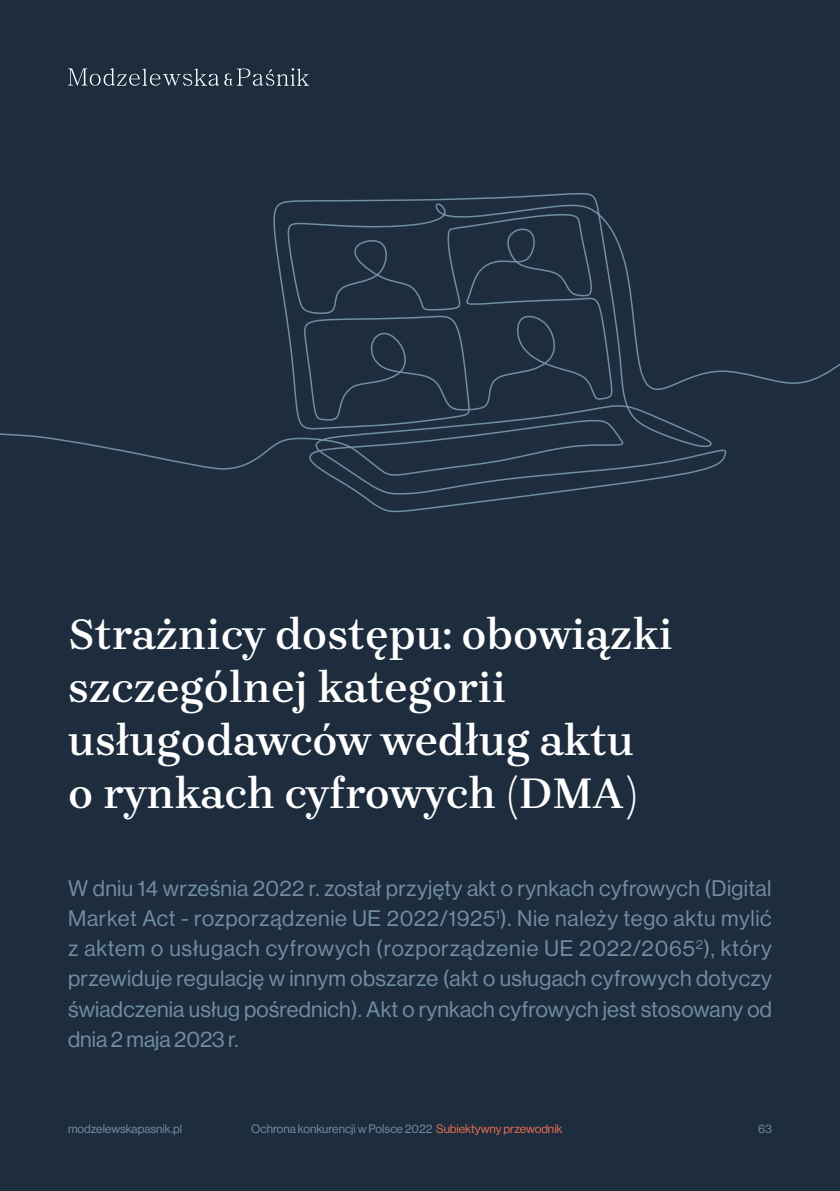
<style>
.page{position:relative;width:840px;height:1191px;background:#fff}
.page>*{position:absolute;margin:0;border:0;box-sizing:border-box;transform-origin:0 0}
.t1{font:600 44px/52.8px "Brygada 1918";color:#fff}
.t2{font:22px/30px "Neue Haas Display";letter-spacing:.005em;color:#718da3;text-align:justify}
.t3{font:12px "Neue Haas Display";color:#718da3}
.s1{color:#ed6d51}
</style>
<div class="page">
<div style="left:0;top:0;width:839px;height:1191px;background:#1d2d3d"></div>
<svg style="left:68px;top:68px;width:241px;height:18px"></svg>
<svg style="left:0;top:193px;width:839px;height:320px"></svg>
<h1 class="t1" style="left:68px;top:612px;width:606px">Strażnicy dostępu: obowiązki szczególnej kategorii usługodawców według aktu<br>o rynkach cyfrowych (DMA)</h1>
<p class="t2" style="left:68px;top:874px;width:705px">W dniu 14 września 2022 r. został przyjęty akt o rynkach cyfrowych (Digital Market Act - rozporządzenie UE 2022/1925<sup>1</sup>). Nie należy tego aktu mylić z aktem o usługach cyfrowych (rozporządzenie UE 2022/2065<sup>2</sup>), który przewiduje regulację w innym obszarze (akt o usługach cyfrowych dotyczy świadczenia usług pośrednich). Akt o rynkach cyfrowych jest stosowany od dnia 2 maja 2023 r.</p>
<p class="t3" style="left:68px;top:1121px;width:115px">modzelewskapasnik.pl</p>
<p class="t3" style="left:251px;top:1121px;width:313px">Ochrona konkurencji w Polsce 2022 <span class="s1">Subiektywny przewodnik</span></p>
<p class="t3" style="left:757px;top:1121px;width:15px">63</p>
</div>
